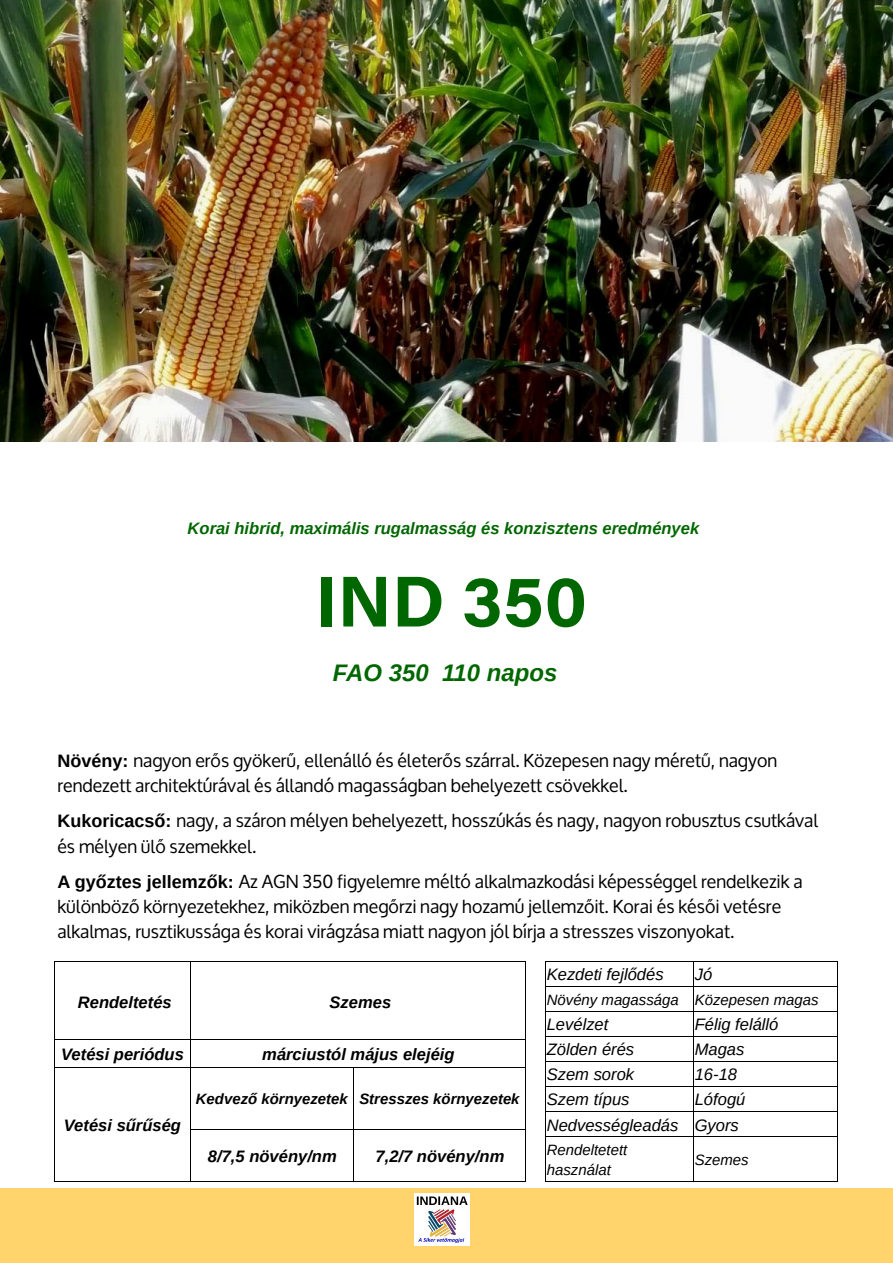
<style>
.page{position:relative;width:893px;height:1263px;background:#fff}
.page>*{position:absolute;margin:0;border:0;box-sizing:border-box;transform-origin:0 0}
.t1{font:700 72px "Acumin Pro";color:#060}
.t2{font:italic 700 24px "Arimo";color:#060}
.t3{font:18px/25.2px "Oxygen";color:#000}
.t4{font:italic 16.5px/25.3px "Arimo";color:#000}
.t5{font:italic 700 16.5px "Arimo";color:#000}
.t6{font:italic 700 16.5px "Arimo";color:#060}
.t7{font:italic 15px/20.5px "Arimo";color:#000}
.t8{font:italic 700 15px "Arimo";color:#000}
.s1{font-family:"Arimo";font-weight:700}
</style>
<div class="page">
<div style="left:0;top:1188px;width:893px;height:75px;background:#ffd46c"></div>
<img style="left:414px;top:1193px;width:55px;height:53px">
<img style="left:0;top:0;width:893px;height:441px">
<hr style="left:545px;top:961px;width:1px;height:220px;background:#000">
<hr style="left:693px;top:961px;width:1px;height:220px;background:#000">
<hr style="left:838px;top:961px;width:1px;height:220px;background:#000">
<hr style="left:545px;top:961px;width:293px;height:1px;background:#000">
<hr style="left:546px;top:986px;width:292px;height:1px;background:#000">
<hr style="left:546px;top:1011px;width:292px;height:1px;background:#000">
<hr style="left:546px;top:1036px;width:292px;height:1px;background:#000">
<hr style="left:546px;top:1061px;width:292px;height:1px;background:#000">
<hr style="left:546px;top:1086px;width:292px;height:1px;background:#000">
<hr style="left:546px;top:1111px;width:292px;height:1px;background:#000">
<hr style="left:546px;top:1136px;width:292px;height:1px;background:#000">
<hr style="left:545px;top:1181px;width:293px;height:1px;background:#000">
<hr style="left:55px;top:961px;width:1px;height:220px;background:#000">
<hr style="left:190px;top:962px;width:1px;height:219px;background:#000">
<hr style="left:525px;top:961px;width:1px;height:220px;background:#000">
<hr style="left:354px;top:1067px;width:1px;height:114px;background:#000">
<hr style="left:55px;top:961px;width:471px;height:1px;background:#000">
<hr style="left:55px;top:1039px;width:470px;height:1px;background:#000">
<hr style="left:55px;top:1067px;width:470px;height:1px;background:#000">
<hr style="left:55px;top:1180px;width:471px;height:1px;background:#000">
<hr style="left:190px;top:1129px;width:335px;height:1px;background:#000">
<p class="t6" style="left:188px;top:517px;width:513px">Korai hibrid, maximális rugalmasság és konzisztens eredmények</p>
<h1 class="t1" style="left:315px;top:551px;width:274px">IND 350</h1>
<h2 class="t2" style="left:333px;top:656px;width:226px">FAO 350 110 napos</h2>
<p class="t3" style="left:57px;top:748px;width:721px"><span class="s1">Növény:</span> nagyon erős gyökerű, ellenálló és életerős szárral. Közepesen nagy méretű, nagyon rendezett architektúrával és állandó magasságban behelyezett csövekkel.</p>
<p class="t3" style="left:57px;top:808px;width:762px"><span class="s1">Kukoricacső:</span> nagy, a száron mélyen behelyezett, hosszúkás és nagy, nagyon robusztus csutkával és mélyen ülő szemekkel.</p>
<p class="t3" style="left:57px;top:869px;width:747px"><span class="s1">A győztes jellemzők:</span> Az AGN 350 figyelemre méltó alkalmazkodási képességgel rendelkezik a különböző környezetekhez, miközben megőrzi nagy hozamú jellemzőit. Korai és késői vetésre alkalmas, rusztikussága és korai virágzása miatt nagyon jól bírja a stresszes viszonyokat.</p>
<p class="t4" style="left:547px;top:962px;width:118px">Kezdeti fejlődés</p>
<p class="t4" style="left:695px;top:962px;width:19px">Jó</p>
<p class="t7" style="left:547px;top:989px;width:273px">Növény magassága Közepesen magas</p>
<p class="t4" style="left:547px;top:1012px;width:63px">Levélzet</p>
<p class="t4" style="left:695px;top:1012px;width:85px">Félig felálló</p>
<p class="t4" style="left:547px;top:1037px;width:89px">Zölden érés</p>
<p class="t4" style="left:695px;top:1037px;width:51px">Magas</p>
<p class="t4" style="left:547px;top:1062px;width:89px">Szem sorok</p>
<p class="t4" style="left:695px;top:1062px;width:44px">16-18</p>
<p class="t4" style="left:547px;top:1087px;width:84px">Szem típus</p>
<p class="t5" style="left:78px;top:990px;width:95px">Rendeltetés</p>
<p class="t5" style="left:330px;top:990px;width:63px">Szemes</p>
<p class="t5" style="left:61px;top:1043px;width:124px">Vetési periódus</p>
<p class="t5" style="left:262px;top:1043px;width:194px">márciustól május elejéig</p>
<p class="t4" style="left:547px;top:1087px;width:200px;text-indent:148px">Lófogú<br>Nedvességleadás Gyors</p>
<p class="t7" style="left:547px;top:1139px;width:82px">Rendeltetett használat</p>
<p class="t7" style="left:695px;top:1149px;width:55px">Szemes</p>
<p class="t8" style="left:196px;top:1089px;width:325px">Kedvező környezetek Stresszes környezetek</p>
<p class="t5" style="left:64px;top:1114px;width:119px">Vetési sűrűség</p>
<p class="t5" style="left:208px;top:1145px;width:130px">8/7,5 növény/nm</p>
<p class="t5" style="left:376px;top:1145px;width:130px">7,2/7 növény/nm</p>
</div>
